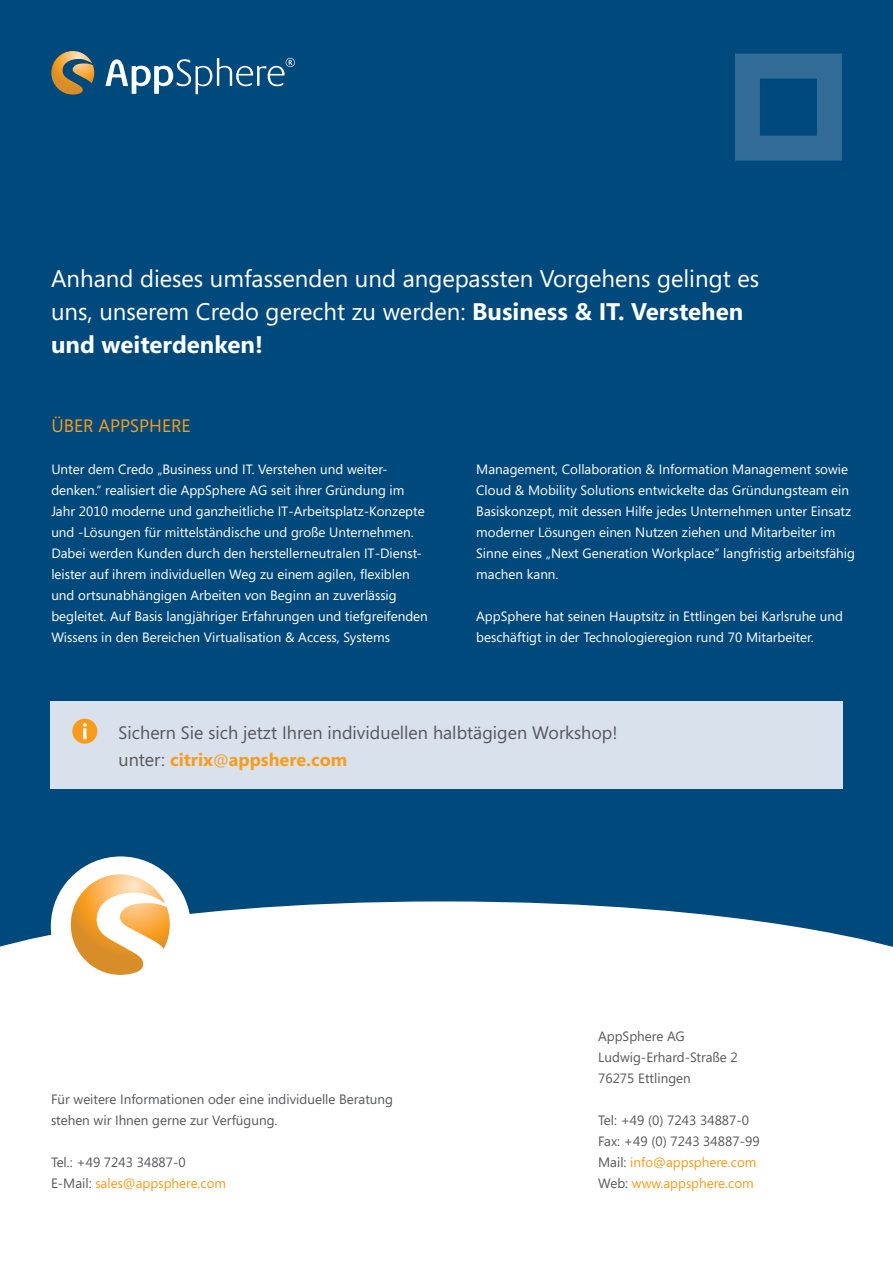
<style>
.page{position:relative;width:893px;height:1263px;background:#fff}
.page>*{position:absolute;margin:0;border:0;box-sizing:border-box;transform-origin:0 0}
.t1{font:24px/33px "Segoe";color:#fff}
.t2{font:18px "Segoe";color:#57585a}
.t3{font:700 18px "Segoe";color:#f89c1c}
.Überschrift_Text{font:18px "Segoe";color:#f89c1c}
.Fließtext_weiss{font:13.5px/21px "Segoe";color:#fff}
.Fließtext{font:13.5px/21px "Segoe";color:#57585a}
.Fließtext-2{font:13.5px "Segoe";color:#f89c1c}
.s1{font-weight:700}
.s2{font-weight:400;color:#57585a}
.s3{font-weight:400;font-size:16.5px}
.s4{color:#57585a}
</style>
<div class="page">
<div style="left:0;top:0;width:893px;height:947px;background:#00497d"></div>
<svg style="left:51px;top:51px;width:43px;height:44px;background:#827b5e"></svg>
<svg style="left:106px;top:58px;width:189px;height:37px"></svg>
<svg style="left:735px;top:54px;width:107px;height:107px;background:#23618e"></svg>
<div style="left:50px;top:702px;width:792px;height:87px;background:#d9e1ed"></div>
<div style="left:72px;top:719px;width:25px;height:25px;background:#f89c1c;border-radius:50%"></div>
<svg style="left:83px;top:723px;width:4px;height:16px"></svg>
<div style="left:52px;top:858px;width:137px;height:137px;background:#fff;border-radius:50%"></div>
<svg style="left:71px;top:874px;width:99px;height:101px"></svg>
<div style="left:51px;top:856px;width:140px;height:140px;border:3px solid #fff;border-radius:50%"></div>
<p class="t1" style="left:51px;top:261px;width:710px">Anhand dieses umfassenden und angepassten Vorgehens gelingt es uns, unserem Credo gerecht zu werden: <span class="s1">Business &amp; IT. Verstehen und weiterdenken!</span></p>
<p class="Überschrift_Text" style="left:51px;top:413px;width:141px">ÜBER APPSPHERE</p>
<p class="Fließtext_weiss" style="left:51px;top:458px;width:375px">Unter dem Credo „Business und IT. Verstehen und weiter&shy;denken.“ realisiert die AppSphere AG seit ihrer Gründung im Jahr 2010 moderne und ganzheitliche IT-Arbeitsplatz-Konzepte und -Lösungen für mittelständische und große Unternehmen.</p>
<p class="Fließtext_weiss" style="left:51px;top:542px;width:378px">Dabei werden Kunden durch den herstellerneutralen IT-Dienst&shy;leister auf ihrem individuellen Weg zu einem agilen, flexiblen und ortsunabhängigen Arbeiten von Beginn an zuverlässig begleitet. Auf Basis langjähriger Erfahrungen und tiefgreifenden Wissens in den Bereichen Virtualisation &amp; Access, Systems</p>
<p class="Fließtext_weiss" style="left:476px;top:458px;width:380px">Management, Collaboration &amp; Information Management sowie Cloud &amp; Mobility Solutions entwickelte das Gründungsteam ein Basiskonzept, mit dessen Hilfe jedes Unternehmen unter Einsatz moderner Lösungen einen Nutzen ziehen und Mitarbeiter im Sinne eines „Next Generation Workplace“ langfristig arbeitsfähig machen kann.</p>
<p class="Fließtext_weiss" style="left:476px;top:605px;width:368px">AppSphere hat seinen Hauptsitz in Ettlingen bei Karlsruhe und beschäftigt in der Technologieregion rund 70 Mitarbeiter.</p>
<p class="t2" style="left:119px;top:720px;width:500px">Sichern Sie sich jetzt Ihren individuellen halbtägigen Workshop!</p>
<p class="t3" style="left:119px;top:746px;width:230px"><span class="s2">unter:</span> citrix<span class="s3">@</span>appshere.com</p>
<p class="Fließtext" style="left:51px;top:1088px;width:344px">Für weitere Informationen oder eine individuelle Beratung stehen wir Ihnen gerne zur Verfügung.</p>
<p class="Fließtext" style="left:51px;top:1151px;width:136px">Tel.: +49 7243 34887-0</p>
<p class="Fließtext-2" style="left:51px;top:1174px;width:177px"><span class="s4">E-Mail:</span> sales@appsphere.com</p>
<p class="Fließtext" style="left:598px;top:1025px;width:88px">AppSphere AG</p>
<p class="Fließtext" style="left:598px;top:1046px;width:141px">Ludwig-Erhard-Straße 2</p>
<p class="Fließtext" style="left:598px;top:1067px;width:94px">76275 Ettlingen</p>
<p class="Fließtext" style="left:598px;top:1109px;width:153px">Tel: +49 (0) 7243 34887-0</p>
<p class="Fließtext" style="left:598px;top:1130px;width:163px">Fax: +49 (0) 7243 34887-99</p>
<p class="Fließtext-2" style="left:598px;top:1153px;width:160px"><span class="s4">Mail:</span> info@appsphere.com</p>
<p class="Fließtext-2" style="left:598px;top:1174px;width:157px"><span class="s4">Web:</span> www.appsphere.com</p>
</div>
